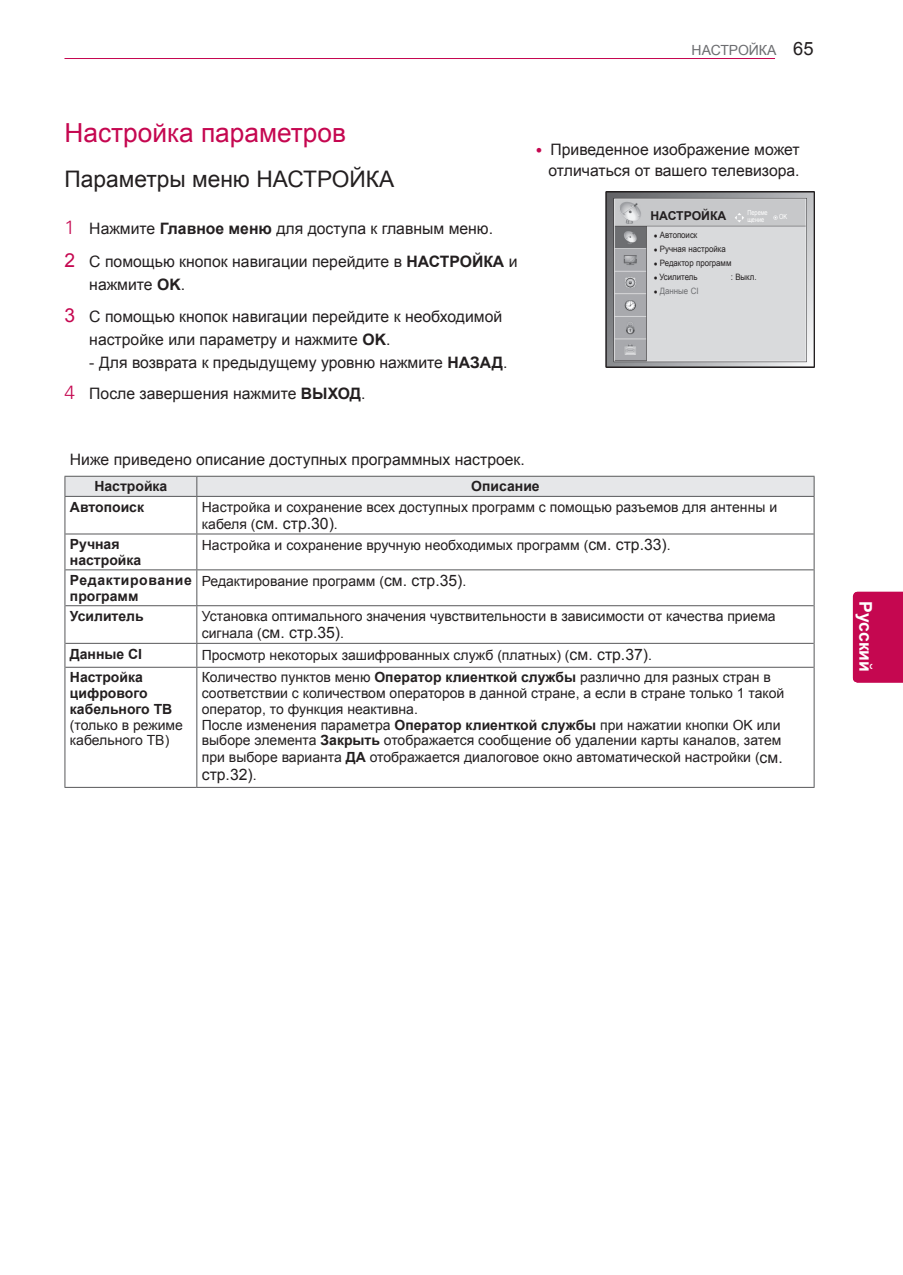
<style>
.page{position:relative;width:903px;height:1275px;background:#fff}
.page>*{position:absolute;margin:0;border:0;box-sizing:border-box;transform-origin:0 0}
.Title-1{font:26.25px "Arial";color:#c50750}
.Title-2{font:22.75px "Arial";color:#231f20}
.t1{font:700 21px "Arial";color:#fff}
.t2{font:18.38px "Arial";color:#231f20}
.t3{font:700 17.5px "Arial";color:#fff}
._1-Body{font:15.75px/22.8px "Arial";color:#231f20}
.Body{font:15.75px "Arial";color:#231f20}
.Body-Bullet{font:15.75px/21px "Arial";color:#231f20}
._1-Body-3{font:15.75px "Arial";color:#231f20}
.Body-2{font:14px/15.8px "Arial";color:#231f20}
.Body-3{font:700 14px/15.8px "Arial";color:#231f20}
.Body-4{font:700 14px/15.8px "Arial";letter-spacing:.045em;color:#231f20}
.Body-Bold-Center{font:700 14px "Arial";color:#231f20}
.t4{font:14px "Arial";color:#6c6d70}
.t5{font:700 12.25px "Arial";color:#231f20}
.OSD_source_menu_6pt{font:8.75px "Arial";letter-spacing:-.005em;color:#231f20;scale:.9 1}
.OSD_source_menu_6pt-2{font:8.75px "Arial";color:#6c6d70;scale:.9 1}
.OSD_help_5pt{font:7px "Arial";color:#fff;scale:.8 1}
.s1{font-family:"Univers";font-weight:300;font-size:19.25px;color:#c50750}
.s2{font-weight:700}
.s3{font-size:19.25px;color:#c50750}
.s4{font-size:7px}
.s5{font-size:7px;color:#231f20}
.s6{font-size:14px}
.s7{font-size:15.75px}
</style>
<div class="page">
<hr style="left:64px;top:58px;width:711px;height:1px;background:#c50750">
<div style="left:853px;top:592px;width:50px;height:90px;background:#c50750"></div>
<img style="left:605px;top:191px;width:209px;height:177px">
<hr style="left:64px;top:606px;width:1px;height:37px;background:#57585a">
<hr style="left:65px;top:605px;width:132px;height:1px;background:#57585a">
<hr style="left:196px;top:606px;width:1px;height:37px;background:#57585a">
<hr style="left:814px;top:606px;width:1px;height:37px;background:#57585a">
<hr style="left:197px;top:605px;width:617px;height:1px;background:#57585a">
<hr style="left:65px;top:643px;width:132px;height:1px;background:#57585a">
<hr style="left:197px;top:643px;width:617px;height:1px;background:#57585a">
<svg style="left:64px;top:476px;width:751px;height:20px;background:#dfe0e2"></svg>
<hr style="left:64px;top:497px;width:1px;height:37px;background:#57585a">
<hr style="left:64px;top:496px;width:133px;height:1px;background:#57585a">
<hr style="left:196px;top:497px;width:1px;height:37px;background:#57585a">
<hr style="left:197px;top:496px;width:617px;height:1px;background:#57585a">
<hr style="left:814px;top:497px;width:1px;height:37px;background:#57585a">
<hr style="left:64px;top:534px;width:1px;height:36px;background:#57585a">
<hr style="left:65px;top:534px;width:132px;height:1px;background:#57585a">
<hr style="left:196px;top:534px;width:1px;height:35px;background:#57585a">
<hr style="left:814px;top:534px;width:1px;height:36px;background:#57585a">
<hr style="left:197px;top:534px;width:617px;height:1px;background:#57585a">
<hr style="left:64px;top:570px;width:1px;height:36px;background:#57585a">
<hr style="left:65px;top:569px;width:132px;height:1px;background:#57585a">
<hr style="left:196px;top:570px;width:1px;height:35px;background:#57585a">
<hr style="left:814px;top:570px;width:1px;height:36px;background:#57585a">
<hr style="left:197px;top:569px;width:617px;height:1px;background:#57585a">
<svg style="left:64px;top:643px;width:1px;height:24px"></svg>
<svg style="left:196px;top:644px;width:1px;height:23px"></svg>
<svg style="left:814px;top:643px;width:1px;height:24px"></svg>
<hr style="left:64px;top:667px;width:1px;height:120px;background:#57585a">
<hr style="left:65px;top:667px;width:132px;height:1px;background:#57585a">
<hr style="left:64px;top:787px;width:133px;height:1px;background:#57585a">
<hr style="left:196px;top:668px;width:1px;height:119px;background:#57585a">
<hr style="left:814px;top:667px;width:1px;height:120px;background:#57585a">
<hr style="left:197px;top:667px;width:617px;height:1px;background:#57585a">
<hr style="left:197px;top:787px;width:617px;height:1px;background:#57585a">
<p class="Title-1" style="left:64px;top:116px;width:283px">Настройка параметров</p>
<p class="Title-2" style="left:64px;top:164px;width:331px">Параметры меню НАСТРОЙКА</p>
<p class="_1-Body" style="left:64px;top:217px;width:430px"><span class="s1">1</span> Нажмите <span class="s2">Главное меню</span> для доступа к главным меню.</p>
<p class="_1-Body" style="left:89px;top:250px;width:430px;text-indent:-25px"><span class="s3">2</span> С помощью кнопок навигации перейдите в <span class="s2">НАСТРОЙКА</span> и нажмите <span class="s2">OK</span>.</p>
<p class="_1-Body" style="left:89px;top:305px;width:414px;text-indent:-25px"><span class="s3">3</span> С помощью кнопок навигации перейдите к необходимой настройке или параметру и нажмите <span class="s2">OK</span>.</p>
<p class="_1-Body-3" style="left:89px;top:353px;width:420px">- Для возврата к предыдущему уровню нажмите <span class="s2">НАЗАД</span>.</p>
<p class="_1-Body" style="left:64px;top:382px;width:302px"><span class="s1">4</span> После завершения нажмите <span class="s2">ВЫХОД</span>.</p>
<p class="t4" style="left:692px;top:41px;width:86px">НАСТРОЙКА</p>
<p class="t2" style="left:793px;top:37px;width:22px">65</p>
<p class="Body-Bullet" style="left:548px;top:140px;width:253px">Приведенное изображение может отличаться от вашего телевизора.</p>
<p class="t5" style="left:650px;top:208px;width:78px">НАСТРОЙКА</p>
<p class="OSD_source_menu_6pt" style="left:654px;top:229px;width:50px"><span class="s4">●</span> Автопоиск</p>
<p class="OSD_source_menu_6pt" style="left:654px;top:243px;width:81px"><span class="s4">●</span> Ручная настройка</p>
<p class="OSD_source_menu_6pt" style="left:654px;top:257px;width:88px"><span class="s4">●</span> Редактор программ</p>
<p class="OSD_source_menu_6pt" style="left:654px;top:271px;width:50px"><span class="s4">●</span> Усилитель</p>
<p class="OSD_source_menu_6pt" style="left:731px;top:271px;width:30px">: Выкл.</p>
<p class="OSD_source_menu_6pt-2" style="left:654px;top:285px;width:51px"><span class="s5">●</span> Данные CI</p>
<p class="OSD_help_5pt" style="left:747px;top:208px;width:27px">Переме</p>
<p class="OSD_help_5pt" style="left:747px;top:215px;width:23px">щение</p>
<p class="OSD_help_5pt" style="left:779px;top:212px;width:12px">OK</p>
<p class="Body" style="left:70px;top:449px;width:456px">Ниже приведено описание доступных программных настроек.</p>
<p class="Body-Bold-Center" style="left:94px;top:477px;width:75px">Настройка</p>
<p class="Body-Bold-Center" style="left:471px;top:477px;width:70px">Описание</p>
<p class="Body-3" style="left:70px;top:499px;width:76px">Автопоиск</p>
<p class="Body-2" style="left:202px;top:499px;width:577px">Настройка и сохранение всех доступных программ с помощью разъемов для антенны и</p>
<p class="Body" style="left:202px;top:513px;width:138px"><span class="s6">кабеля (</span>см. стр.30)<span class="s6">.</span></p>
<p class="Body-3" style="left:70px;top:537px;width:51px">Ручная</p>
<p class="Body-3" style="left:70px;top:553px;width:73px">настройка</p>
<p class="Body-2" style="left:202px;top:538px;width:470px">Настройка и сохранение вручную необходимых программ (<span class="s7">см. стр.33)</span>.</p>
<p class="Body-4" style="left:70px;top:573px;width:123px">Редактирование программ</p>
<p class="Body-2" style="left:202px;top:574px;width:266px">Редактирование программ (<span class="s7">см. стр.35)</span>.</p>
<p class="Body-3" style="left:70px;top:609px;width:75px">Усилитель</p>
<p class="Body-2" style="left:202px;top:608px;width:575px">Установка оптимального значения чувствительности в зависимости от качества приема</p>
<p class="Body" style="left:202px;top:622px;width:144px"><span class="s6">сигнала (</span>см. стр.35)<span class="s6">.</span></p>
<p class="Body-3" style="left:70px;top:646px;width:74px">Данные CI</p>
<p class="Body-2" style="left:202px;top:647px;width:452px">Просмотр некоторых зашифрованных служб (платных) (<span class="s7">см. стр.37)</span>.</p>
<p class="Body-3" style="left:70px;top:670px;width:104px">Настройка цифрового кабельного ТВ</p>
<p class="Body-2" style="left:70px;top:717px;width:115px">(только в режиме кабельного ТВ)</p>
<p class="Body-2" style="left:202px;top:670px;width:584px">Количество пунктов меню <span class="s2">Оператор клиенткой службы</span> различно для разных стран в соответствии с количеством операторов в данной стране, а если в стране только 1 такой оператор, то функция неактивна.</p>
<p class="Body-2" style="left:202px;top:717px;width:582px">После изменения параметра <span class="s2">Оператор клиенткой службы</span> при нажатии кнопки OK или выборе элемента <span class="s2">Закрыть</span> отображается сообщение об удалении карты каналов, затем при выборе варианта <span class="s2">ДА</span> отображается диалоговое окно автоматической настройки (<span class="s7">см.</span></p>
<p class="Body" style="left:202px;top:764px;width:56px">стр.32)<span class="s6">.</span></p>
<p class="t3" style="left:877px;top:601px;width:72px;rotate:90deg">Русский</p>
<p class="t1" style="left:880px;top:615px;width:47px;rotate:90deg">ENG</p>
</div>
